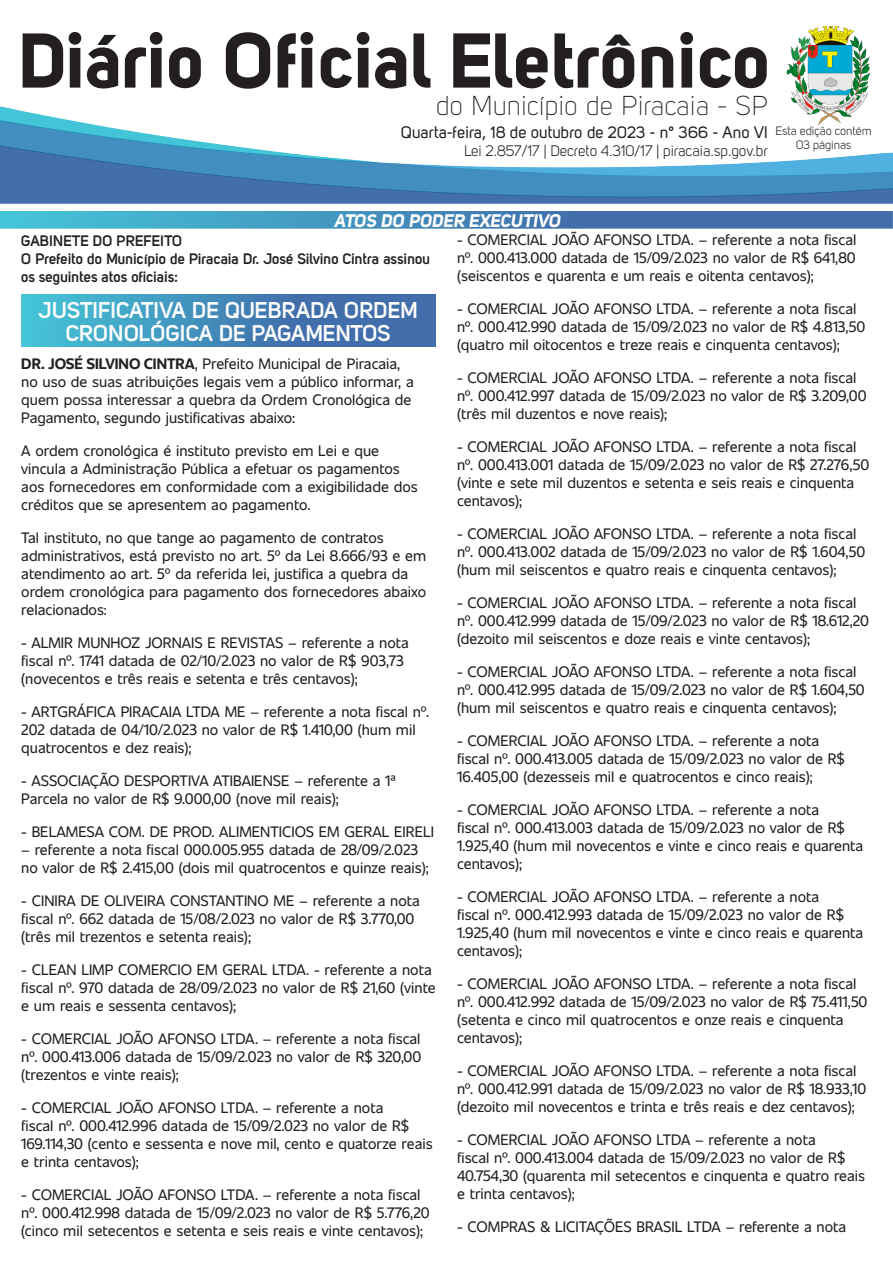
<style>
.page{position:relative;width:893px;height:1263px;background:#fff}
.page>*{position:absolute;margin:0;border:0;box-sizing:border-box;transform-origin:0 0}
.t1{font:76.5px "Uni Sans Bold";color:#231f20}
.t2{font:27px "Uni Sans Light";color:#231f20}
.t3{font:700 22.5px/22.5px "Uni Sans Semi";color:#fff;text-align:center}
.t4{font:18px "Uni Sans Bold Italic";color:#fff}
.t5{font:16.5px "Uni Sans Regular";color:#231f20}
.t6{font:15px/18px "Unitext";color:#231f20}
.t7{font:700 15px/18px "Uni Sans Semi";color:#231f20}
.t8{font:15px "Uni Sans Book";color:#231f20}
.t9{font:12px "Uni Sans Book";color:#231f20}
.s1{font-weight:700}
</style>
<div class="page">
<img style="left:0;top:26px;width:893px;height:177px">
<img style="left:0;top:211px;width:893px;height:18px">
<img style="left:21px;top:294px;width:415px;height:53px">
<p class="t1" style="left:19px;top:13px;width:754px">Diário Oficial Eletrônico</p>
<p class="t2" style="left:436px;top:90px;width:334px">do Município de Piracaia - SP</p>
<p class="t5" style="left:401px;top:122px;width:369px">Quarta-feira, 18 de outubro de 2023 - n° 366 - Ano VI</p>
<p class="t8" style="left:464px;top:142px;width:305px">Lei 2.857/17 | Decreto 4.310/17 | piracaia.sp.gov.br</p>
<p class="t9" style="left:776px;top:123px;width:97px">Esta edição contém</p>
<p class="t9" style="left:796px;top:138px;width:57px">03 páginas</p>
<p class="t4" style="left:334px;top:209px;width:228px">ATOS DO PODER EXECUTIVO</p>
<p class="t7" style="left:21px;top:231px;width:163px">GABINETE DO PREFEITO</p>
<p class="t7" style="left:21px;top:249px;width:411px">O Prefeito do Município de Piracaia Dr. José Silvino Cintra assinou os seguintes atos oficiais:</p>
<p class="t3" style="left:39px;top:299px;width:381px">JUSTIFICATIVA DE QUEBRADA ORDEM<br>CRONOLÓGICA DE PAGAMENTOS</p>
<p class="t6" style="left:21px;top:353px;width:394px"><span class="s1">DR. JOSÉ SILVINO CINTRA</span>, Prefeito Municipal de Piracaia, no uso de suas atribuições legais vem a público informar, a quem possa interessar a quebra da Ordem Cronológica de Pagamento, segundo justificativas abaixo:</p>
<p class="t6" style="left:21px;top:440px;width:398px">A ordem cronológica é instituto previsto em Lei e que vincula a Administração Pública a efetuar os pagamentos aos fornecedores em conformidade com a exigibilidade dos créditos que se apresentem ao pagamento.</p>
<p class="t6" style="left:21px;top:527px;width:406px">Tal instituto, no que tange ao pagamento de contratos administrativos, está previsto no art. 5º da Lei 8.666/93 e em atendimento ao art. 5º da referida lei, justifica a quebra da ordem cronológica para pagamento dos fornecedores abaixo relacionados:</p>
<p class="t6" style="left:21px;top:632px;width:389px">- ALMIR MUNHOZ JORNAIS E REVISTAS – referente a nota fiscal nº. 1741 datada de 02/10/2.023 no valor de R$ 903,73 (novecentos e três reais e setenta e três centavos);</p>
<p class="t6" style="left:21px;top:701px;width:409px">- ARTGRÁFICA PIRACAIA LTDA ME – referente a nota fiscal nº.<br>202 datada de 04/10/2.023 no valor de R$ 1.410,00 (hum mil quatrocentos e dez reais);</p>
<p class="t6" style="left:21px;top:770px;width:376px">- ASSOCIAÇÃO DESPORTIVA ATIBAIENSE – referente a 1ª<br>Parcela no valor de R$ 9.000,00 (nove mil reais);</p>
<p class="t6" style="left:21px;top:821px;width:414px">- BELAMESA COM. DE PROD. ALIMENTICIOS EM GERAL EIRELI</p>
<p class="t6" style="left:21px;top:839px;width:409px">– referente a nota fiscal 000.005.955 datada de 28/09/2.023 no valor de R$ 2.415,00 (dois mil quatrocentos e quinze reais);</p>
<p class="t6" style="left:21px;top:890px;width:400px">- CINIRA DE OLIVEIRA CONSTANTINO ME – referente a nota fiscal nº. 662 datada de 15/08/2.023 no valor de R$ 3.770,00 (três mil trezentos e setenta reais);</p>
<p class="t6" style="left:21px;top:959px;width:416px">- CLEAN LIMP COMERCIO EM GERAL LTDA. - referente a nota fiscal nº. 970 datada de 28/09/2.023 no valor de R$ 21,60 (vinte e um reais e sessenta centavos);</p>
<p class="t6" style="left:21px;top:1028px;width:402px;text-align:justify">- COMERCIAL JOÃO AFONSO LTDA. – referente a nota fiscal nº. 000.413.006 datada de 15/09/2.023 no valor de R$ 320,00 (trezentos e vinte reais);</p>
<p class="t6" style="left:21px;top:1097px;width:413px">- COMERCIAL JOÃO AFONSO LTDA. – referente a nota<br>fiscal nº. 000.412.996 datada de 15/09/2.023 no valor de R$ 169.114,30 (cento e sessenta e nove mil, cento e quatorze reais e trinta centavos);</p>
<p class="t6" style="left:21px;top:1184px;width:410px">- COMERCIAL JOÃO AFONSO LTDA. – referente a nota fiscal nº. 000.412.998 datada de 15/09/2.023 no valor de R$ 5.776,20 (cinco mil setecentos e setenta e seis reais e vinte centavos);</p>
<p class="t6" style="left:457px;top:230px;width:401px;text-align:justify">- COMERCIAL JOÃO AFONSO LTDA. – referente a nota fiscal nº. 000.413.000 datada de 15/09/2.023 no valor de R$ 641,80 (seiscentos e quarenta e um reais e oitenta centavos);</p>
<p class="t6" style="left:457px;top:299px;width:410px">- COMERCIAL JOÃO AFONSO LTDA. – referente a nota fiscal nº. 000.412.990 datada de 15/09/2.023 no valor de R$ 4.813,50 (quatro mil oitocentos e treze reais e cinquenta centavos);</p>
<p class="t6" style="left:457px;top:368px;width:411px">- COMERCIAL JOÃO AFONSO LTDA. – referente a nota fiscal nº. 000.412.997 datada de 15/09/2.023 no valor de R$ 3.209,00 (três mil duzentos e nove reais);</p>
<p class="t6" style="left:457px;top:437px;width:414px">- COMERCIAL JOÃO AFONSO LTDA. – referente a nota fiscal nº. 000.413.001 datada de 15/09/2.023 no valor de R$ 27.276,50 (vinte e sete mil duzentos e setenta e seis reais e cinquenta centavos);</p>
<p class="t6" style="left:457px;top:524px;width:410px">- COMERCIAL JOÃO AFONSO LTDA. – referente a nota fiscal nº. 000.413.002 datada de 15/09/2.023 no valor de R$ 1.604,50 (hum mil seiscentos e quatro reais e cinquenta centavos);</p>
<p class="t6" style="left:457px;top:593px;width:413px">- COMERCIAL JOÃO AFONSO LTDA. – referente a nota fiscal nº. 000.412.999 datada de 15/09/2.023 no valor de R$ 18.612,20 (dezoito mil seiscentos e doze reais e vinte centavos);</p>
<p class="t6" style="left:457px;top:662px;width:409px">- COMERCIAL JOÃO AFONSO LTDA. – referente a nota fiscal nº. 000.412.995 datada de 15/09/2.023 no valor de R$ 1.604,50 (hum mil seiscentos e quatro reais e cinquenta centavos);</p>
<p class="t6" style="left:457px;top:731px;width:389px">- COMERCIAL JOÃO AFONSO LTDA. – referente a nota fiscal nº. 000.413.005 datada de 15/09/2.023 no valor de R$<br>16.405,00 (dezesseis mil e quatrocentos e cinco reais);</p>
<p class="t6" style="left:457px;top:800px;width:408px">- COMERCIAL JOÃO AFONSO LTDA. – referente a nota<br>fiscal nº. 000.413.003 datada de 15/09/2.023 no valor de R$ 1.925,40 (hum mil novecentos e vinte e cinco reais e quarenta centavos);</p>
<p class="t6" style="left:457px;top:887px;width:408px">- COMERCIAL JOÃO AFONSO LTDA. – referente a nota<br>fiscal nº. 000.412.993 datada de 15/09/2.023 no valor de R$ 1.925,40 (hum mil novecentos e vinte e cinco reais e quarenta centavos);</p>
<p class="t6" style="left:457px;top:974px;width:412px">- COMERCIAL JOÃO AFONSO LTDA. – referente a nota fiscal nº. 000.412.992 datada de 15/09/2.023 no valor de R$ 75.411,50 (setenta e cinco mil quatrocentos e onze reais e cinquenta centavos);</p>
<p class="t6" style="left:457px;top:1061px;width:411px">- COMERCIAL JOÃO AFONSO LTDA. – referente a nota fiscal nº. 000.412.991 datada de 15/09/2.023 no valor de R$ 18.933,10 (dezoito mil novecentos e trinta e três reais e dez centavos);</p>
<p class="t6" style="left:457px;top:1130px;width:409px">- COMERCIAL JOÃO AFONSO LTDA – referente a nota<br>fiscal nº. 000.413.004 datada de 15/09/2.023 no valor de R$ 40.754,30 (quarenta mil setecentos e cinquenta e quatro reais e trinta centavos);</p>
<p class="t6" style="left:457px;top:1217px;width:391px">- COMPRAS &amp; LICITAÇÕES BRASIL LTDA – referente a nota</p>
</div>
